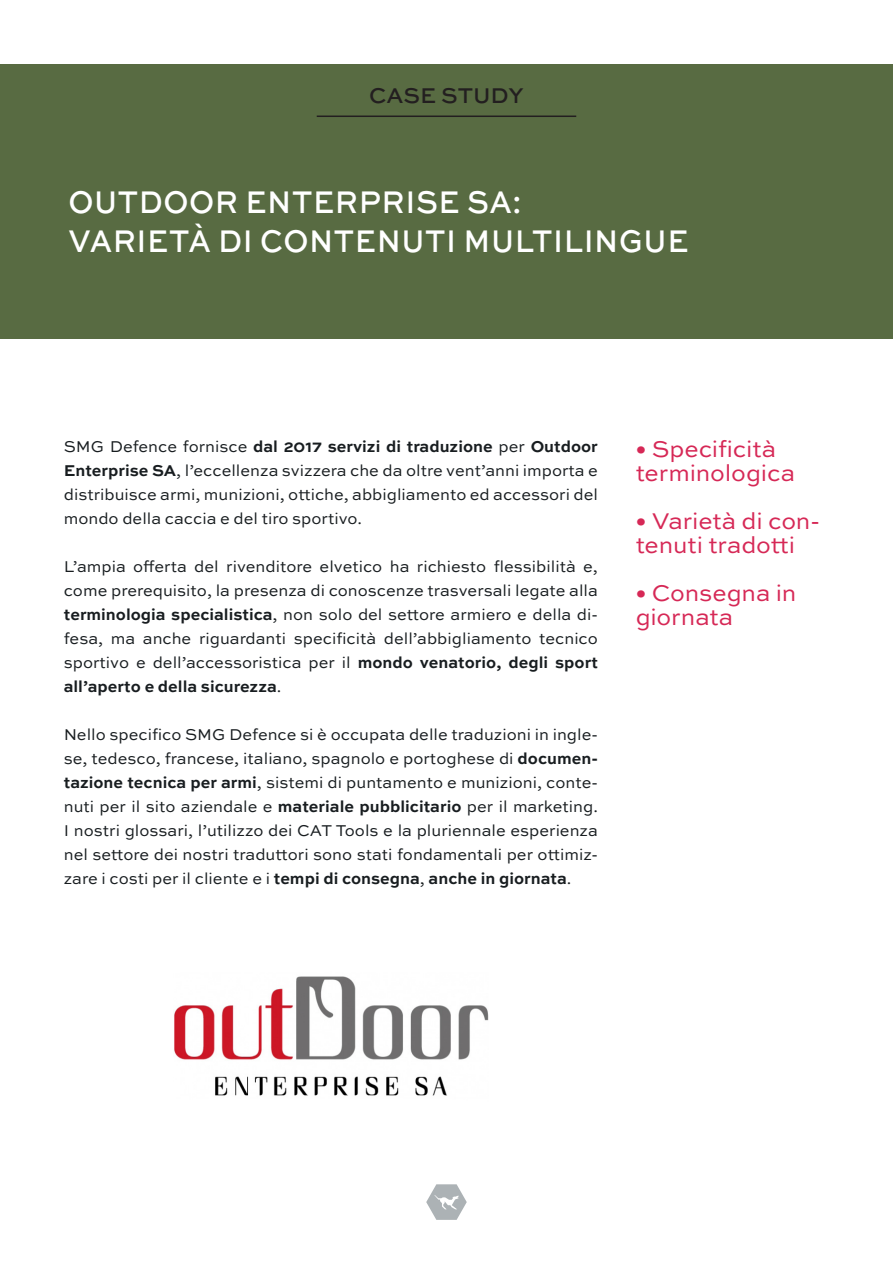
<style>
.page{position:relative;width:893px;height:1263px;background:#fff}
.page>*{position:absolute;margin:0;border:0;box-sizing:border-box;transform-origin:0 0}
.t1{font:500 33px "Sweet Sans Pro";letter-spacing:.02em;color:#fff;scale:.9 1}
.t2{font:24px/24px "Sweet Sans Pro";letter-spacing:-.005em;color:#d62856}
.t3{font:500 22.5px "Sweet Sans Pro";color:#231f20}
.t4{font:16.5px/24px "Sweet Sans Pro";color:#181d20;text-align:justify}
.s1{font-weight:700}
</style>
<div class="page">
<div style="left:0;top:64px;width:893px;height:275px;background:#586b42"></div>
<svg style="left:426px;top:1184px;width:41px;height:36px"></svg>
<img style="left:174px;top:976px;width:314px;height:120px">
<hr style="left:317px;top:116px;width:259px;height:1px;background:#231f20">
<p class="t3" style="left:369px;top:79px;width:156px">CASE STUDY</p>
<p class="t1" style="left:68px;top:177px;width:505px">OUTDOOR ENTERPRISE SA:</p>
<p class="t1" style="left:68px;top:217px;width:691px">VARIETÀ DI CONTENUTI MULTILINGUE</p>
<p class="t4" style="left:64px;top:433px;width:536px">SMG Defence fornisce <span class="s1">dal 2017 servizi di traduzione</span> per <span class="s1">Outdoor Enterprise SA</span>, l’eccellenza svizzera che da oltre vent’anni importa e distribuisce armi, munizioni, ottiche, abbigliamento ed accessori del mondo della caccia e del tiro sportivo.</p>
<p class="t4" style="left:64px;top:553px;width:536px">L’ampia offerta del rivenditore elvetico ha richiesto flessibilità e, come prerequisito, la presenza di conoscenze trasversali legate alla <span class="s1">terminologia specialistica</span>, non solo del settore armiero e della di&shy;fesa, ma anche riguardanti specificità dell’abbigliamento tecnico sportivo e dell’accessoristica per il <span class="s1">mondo venatorio, degli sport all’aperto e della sicurezza</span>.</p>
<p class="t4" style="left:64px;top:721px;width:536px">Nello specifico SMG Defence si è occupata delle traduzioni in ingle&shy;se, tedesco, francese, italiano, spagnolo e portoghese di <span class="s1">documen&shy;tazione tecnica per armi</span>, sistemi di puntamento e munizioni, conte&shy;nuti per il sito aziendale e <span class="s1">materiale pubblicitario</span> per il marketing.<br>I nostri glossari, l’utilizzo dei CAT Tools e la pluriennale esperienza nel settore dei nostri traduttori sono stati fondamentali per ottimiz&shy;zare i costi per il cliente e i <span class="s1">tempi di consegna</span>, <span class="s1">anche in giornata</span>.</p>
<p class="t2" style="left:636px;top:436px;width:142px">• Specificità</p>
<p class="t2" style="left:636px;top:460px;width:161px">terminologica</p>
<p class="t2" style="left:636px;top:508px;width:186px">• Varietà di con&shy;tenuti tradotti</p>
<p class="t2" style="left:636px;top:580px;width:162px">• Consegna in giornata</p>
</div>
